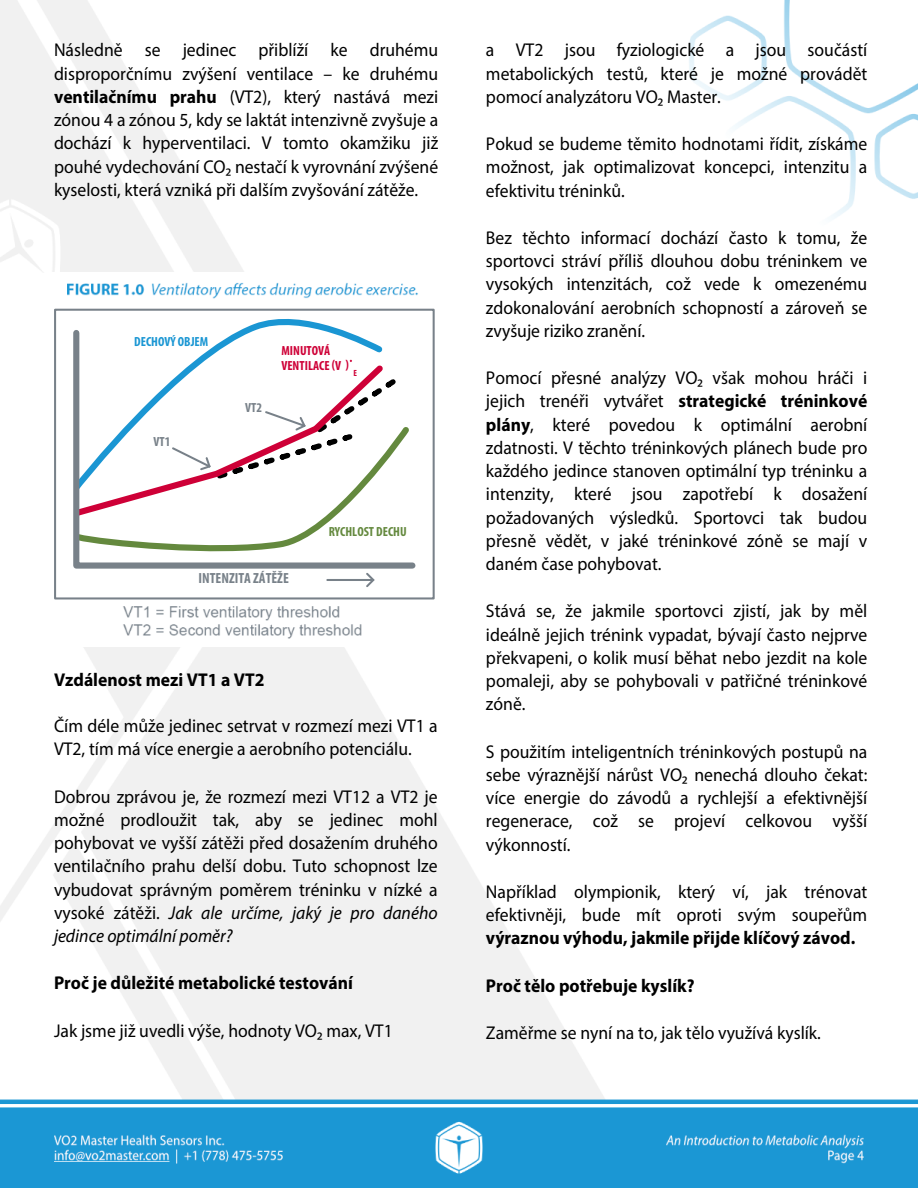
<style>
.page{position:relative;width:918px;height:1188px;background:#fff}
.page>*{position:absolute;margin:0;border:0;box-sizing:border-box;transform-origin:0 0}
.t1{font:18.6px/23.2px "Myriad Pro";color:#000;text-align:justify;scale:.95 1}
.t2{font:700 18.6px "Myriad Pro";color:#000;scale:.95 1}
.t3{font:700 condensed 14.7px "Myriad Pro";color:#788189}
.t4{font:700 condensed 13.2px/14.4px "Myriad Pro";color:#ce0037}
.t5{font:700 condensed 13.2px "Myriad Pro";color:#64893e}
.t6{font:700 condensed 13.2px "Myriad Pro";color:#1a96d3}
.t7{font:700 condensed 13.2px "Myriad Pro";letter-spacing:.005em;color:#788189}
.t8{font:700 condensed 9px "Myriad Pro";color:#ce0037}
.s1{font-weight:700}
.s2{font-style:italic}
</style>
<div class="page">
<img style="left:0;top:0;width:918px;height:1188px">
<div style="left:0;top:273px;width:435px;height:373px;background:#fff"></div>
<img style="left:50px;top:272px;width:383px;height:367px">
<svg style="left:364px;top:572px;width:12px;height:17px"></svg>
<hr style="left:327px;top:579px;width:46px;height:2px;background:#788189">
<svg style="left:71px;top:301px;width:316px;height:26px"></svg>
<svg style="left:70px;top:327px;width:349px;height:245px"></svg>
<div style="left:54px;top:309px;width:381px;height:290px;border:2px solid #788189"></div>
<p class="t1" style="left:54px;top:38px;width:406px">Následně se jedinec přiblíží ke druhému disproporčnímu zvýšení ventilace – ke druhému <span class="s1">ventilačnímu prahu</span> (VT2), který nastává mezi zónou 4 a zónou 5, kdy se laktát intenzivně zvyšuje a dochází k hyperventilaci. V tomto okamžiku již pouhé vydechování CO₂ nestačí k vyrovnání zvýšené kyselosti, která vzniká při dalším zvyšování zátěže.</p>
<p class="t6" style="left:134px;top:333px;width:76px">DECHOVÝ OBJEM</p>
<p class="t7" style="left:153px;top:436px;width:19px">VT1</p>
<p class="t7" style="left:245px;top:402px;width:19px">VT2</p>
<p class="t4" style="left:281px;top:344px;width:69px">MINUTOVÁ<br>VENTILACE (V )</p>
<p class="t8" style="left:353px;top:370px;width:5px">E</p>
<p class="t5" style="left:329px;top:523px;width:80px">RYCHLOST DECHU</p>
<p class="t3" style="left:199px;top:569px;width:92px">INTENZITA ZÁTĚŽE</p>
<p class="t2" style="left:54px;top:667px;width:223px">Vzdálenost mezi VT1 a VT2</p>
<p class="t1" style="left:54px;top:714px;width:405px">Čím déle může jedinec setrvat v rozmezí mezi VT1 a<br>VT2, tím má více energie a aerobního potenciálu.</p>
<p class="t1" style="left:54px;top:784px;width:405px">Dobrou zprávou je, že rozmezí mezi VT12 a VT2 je možné prodloužit tak, aby se jedinec mohl pohybovat ve vyšší zátěži před dosažením druhého ventilačního prahu delší dobu. Tuto schopnost lze vybudovat správným poměrem tréninku v nízké a vysoké zátěži. <span class="s2">Jak ale určíme, jaký je pro daného jedince optimální poměr?</span></p>
<p class="t2" style="left:54px;top:971px;width:316px">Proč je důležité metabolické testování</p>
<p class="t1" style="left:54px;top:1019px;width:358px">Jak jsme již uvedli výše, hodnoty VO₂ max, VT1</p>
<p class="t1" style="left:486px;top:38px;width:403px">a VT2 jsou fyziologické a jsou součástí metabolických testů, které je možné provádět pomocí analyzátoru VO₂ Master.</p>
<p class="t1" style="left:486px;top:132px;width:403px">Pokud se budeme těmito hodnotami řídit, získáme možnost, jak optimalizovat koncepci, intenzitu a efektivitu tréninků.</p>
<p class="t1" style="left:486px;top:226px;width:403px">Bez těchto informací dochází často k tomu, že sportovci stráví příliš dlouhou dobu tréninkem ve vysokých intenzitách, což vede k omezenému zdokonalování aerobních schopností a zároveň se zvyšuje riziko zranění.</p>
<p class="t1" style="left:486px;top:366px;width:403px">Pomocí přesné analýzy VO₂ však mohou hráči i jejich trenéři vytvářet <span class="s1">strategické tréninkové plány</span>, které povedou k optimální aerobní zdatnosti. V těchto tréninkových plánech bude pro každého jedince stanoven optimální typ tréninku a intenzity, které jsou zapotřebí k dosažení požadovaných výsledků. Sportovci tak budou přesně vědět, v jaké tréninkové zóně se mají v daném čase pohybovat.</p>
<p class="t1" style="left:486px;top:599px;width:403px">Stává se, že jakmile sportovci zjistí, jak by měl ideálně jejich trénink vypadat, bývají často nejprve překvapeni, o kolik musí běhat nebo jezdit na kole pomaleji, aby se pohybovali v patřičné tréninkové zóně.</p>
<p class="t1" style="left:486px;top:739px;width:403px">S použitím inteligentních tréninkových postupů na sebe výraznější nárůst VO₂ nenechá dlouho čekat: více energie do závodů a rychlejší a efektivnější regenerace, což se projeví celkovou vyšší výkonností.</p>
<p class="t1" style="left:486px;top:880px;width:403px">Například olympionik, který ví, jak trénovat efektivněji, bude mít oproti svým soupeřům</p>
<p class="t2" style="left:486px;top:926px;width:390px">výraznou výhodu, jakmile přijde klíčový závod.</p>
<p class="t2" style="left:486px;top:974px;width:221px">Proč tělo potřebuje kyslík?</p>
<p class="t1" style="left:486px;top:1021px;width:354px">Zaměřme se nyní na to, jak tělo využívá kyslík.</p>
</div>
